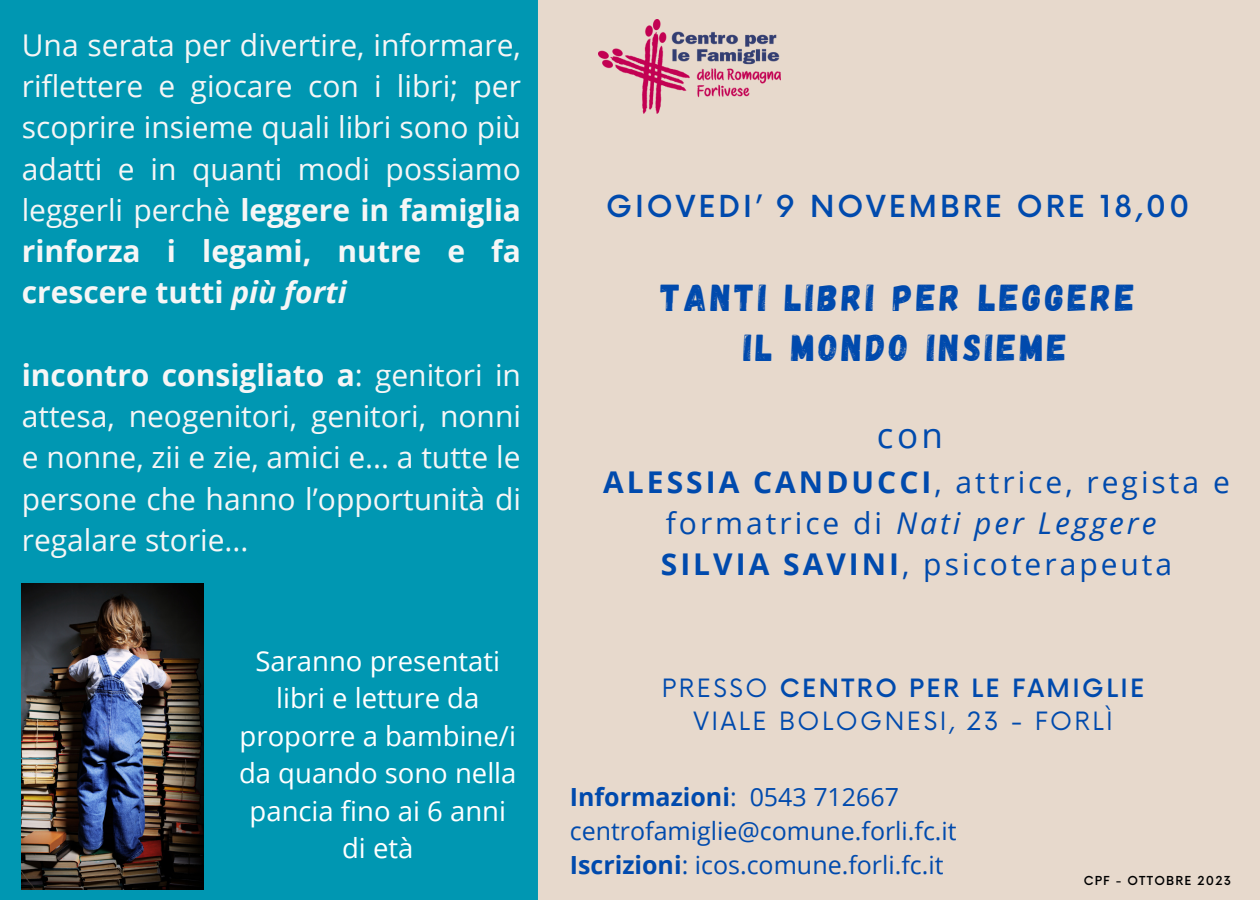
<style>
.page{position:relative;width:1260px;height:900px;background:#e7d9cc}
.page>*{position:absolute;margin:0;border:0;box-sizing:border-box;transform-origin:0 0}
.t1{font:37.5px "Gagalin";letter-spacing:.1em;color:#004aad}
.t2{font:35px "Open Sans";color:#004aad}
.t3{font:30px/41.2px "Open Sans";color:#f6f6f6;text-align:justify}
.t4{font:30px/41.2px "Open Sans";letter-spacing:.1em;color:#004aad;text-align:center}
.t5{font:500 29.5px "Now";letter-spacing:.1em;color:#004aad}
.t6{font:27.5px/37.5px "Open Sans";color:#fff;text-align:center}
.t7{font:25px "Open Sans";color:#004aad}
.t8{font:700 25px "Open Sans";color:#004aad}
.t9{font:500 24.5px "Now";letter-spacing:.1em;color:#004aad}
.t10{font:24.5px "Now";letter-spacing:.1em;color:#004aad}
.t11{font:500 12px "Now";letter-spacing:.1em;color:#000}
.s1{font-weight:700}
.s2{font-weight:700;font-style:italic}
.s3{font-style:italic}
.s4{font-weight:400}
</style>
<div class="page">
<div style="left:0;top:0;width:538px;height:900px;background:#0097b2"></div>
<img style="left:598px;top:20px;width:182px;height:93px">
<img style="left:22px;top:584px;width:182px;height:306px">
<p class="t3" style="left:22px;top:24px;width:501px">Una serata per divertire, informare, riflettere e giocare con i libri; per scoprire insieme quali libri sono più adatti e in quanti modi possiamo leggerli perchè <span class="s1">leggere in famiglia rinforza i legami, nutre e fa crescere tutti</span> <span class="s2">più forti</span></p>
<p class="t3" style="left:22px;top:354px;width:501px"><span class="s1">incontro consigliato a</span>: genitori in attesa, neogenitori, genitori, nonni e nonne, zii e zie, amici e... a tutte le persone che hanno l’opportunità di regalare storie...</p>
<p class="t6" style="left:239px;top:642px;width:279px">Saranno presentati libri e letture da proporre a bambine/i da quando sono nella pancia fino ai 6 anni di età</p>
<p class="t5" style="left:606px;top:190px;width:585px">GIOVEDI’ 9 NOVEMBRE ORE 18,00</p>
<p class="t1" style="left:661px;top:273px;width:475px">TANTI LIBRI PER LEGGERE</p>
<p class="t1" style="left:744px;top:324px;width:324px">IL MONDO INSIEME</p>
<p class="t2" style="left:877px;top:410px;width:68px">con</p>
<p class="t4" style="left:603px;top:460px;width:628px"><span class="s1">ALESSIA CANDUCCI</span>, attrice, regista e formatrice di <span class="s3">Nati per Leggere</span></p>
<p class="t4" style="left:661px;top:543px;width:513px"><span class="s1">SILVIA SAVINI</span>, psicoterapeuta</p>
<p class="t9" style="left:662px;top:675px;width:484px"><span class="s4">PRESSO</span> CENTRO PER LE FAMIGLIE</p>
<p class="t10" style="left:694px;top:708px;width:421px">VIALE BOLOGNESI, 23 - FORLÌ</p>
<p class="t8" style="left:570px;top:780px;width:331px">Informazioni<span class="s4">: 0543 712667</span></p>
<p class="t7" style="left:570px;top:813px;width:388px">centrofamiglie@comune.forli.fc.it</p>
<p class="t7" style="left:570px;top:847px;width:375px"><span class="s1">Iscrizioni</span>: icos.comune.forli.fc.it</p>
<p class="t11" style="left:1084px;top:875px;width:149px">CPF - OTTOBRE 2023</p>
</div>
